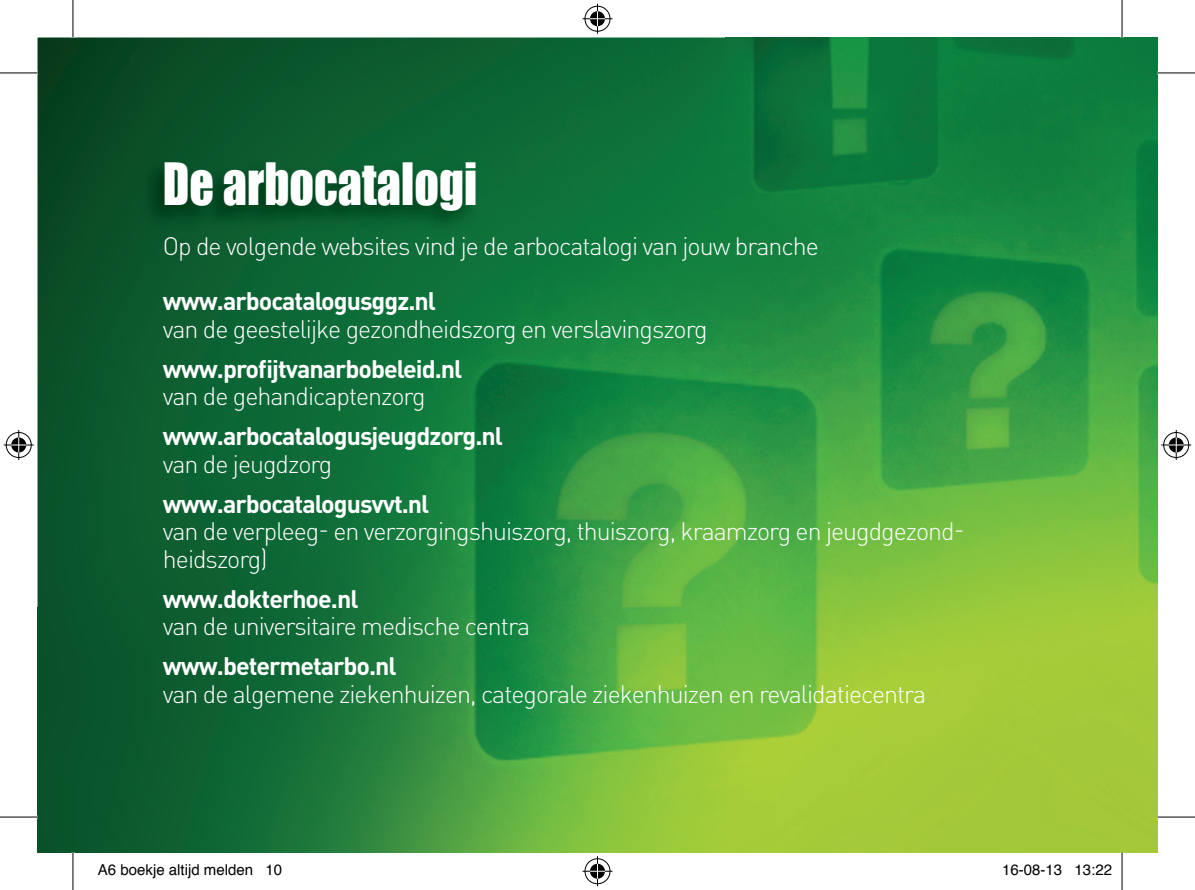
<style>
.page{position:relative;width:1195px;height:890px;background:#fff}
.page>*{position:absolute;margin:0;border:0;box-sizing:border-box;transform-origin:0 0}
.t1{font:53.5px "Impact";color:#fff;scale:.9 1}
.t2{font:300 25px/27.5px "DINOT";letter-spacing:-.04em;color:#fff}
.t3{font:700 25px "DINOT";letter-spacing:-.04em;color:#fff}
.t4{font:15px "Helvetica";color:#000}
</style>
<div class="page">
<img style="left:38px;top:38px;width:1119px;height:814px">
<img style="left:139px;top:156px;width:342px;height:80px">
<svg style="left:0;top:815px;width:38px;height:4px"></svg>
<svg style="left:1157px;top:815px;width:38px;height:4px"></svg>
<hr style="left:0;top:73px;width:38px;height:1px;background:#000">
<hr style="left:1157px;top:73px;width:38px;height:1px;background:#000">
<hr style="left:0;top:817px;width:38px;height:1px;background:#000">
<hr style="left:1157px;top:817px;width:38px;height:1px;background:#000">
<hr style="left:73px;top:0;width:1px;height:38px;background:#000">
<hr style="left:73px;top:852px;width:1px;height:38px;background:#000">
<hr style="left:1121px;top:0;width:1px;height:38px;background:#000">
<hr style="left:1121px;top:852px;width:1px;height:38px;background:#000">
<div style="left:583px;top:5px;width:28px;height:28px;border:3px solid #fff;border-radius:50%"></div>
<hr style="left:582px;top:17px;width:30px;height:3px;background:#fff">
<hr style="left:596px;top:4px;width:3px;height:30px;background:#fff">
<div style="left:588px;top:10px;width:18px;height:18px;border:3px solid #fff;border-radius:50%"></div>
<div style="left:585px;top:6px;width:25px;height:26px;border:1px solid #000;border-radius:50%"></div>
<hr style="left:582px;top:18px;width:30px;height:1px;background:#000">
<hr style="left:597px;top:4px;width:1px;height:30px;background:#000">
<svg style="left:590px;top:11px;width:15px;height:15px"></svg>
<div style="left:583px;top:857px;width:28px;height:28px;border:3px solid #fff;border-radius:50%"></div>
<hr style="left:582px;top:870px;width:30px;height:3px;background:#fff">
<hr style="left:596px;top:856px;width:3px;height:30px;background:#fff">
<div style="left:588px;top:862px;width:18px;height:18px;border:3px solid #fff;border-radius:50%"></div>
<div style="left:585px;top:858px;width:25px;height:26px;border:1px solid #000;border-radius:50%"></div>
<hr style="left:582px;top:871px;width:30px;height:1px;background:#000">
<hr style="left:597px;top:856px;width:1px;height:30px;background:#000">
<svg style="left:590px;top:864px;width:15px;height:15px"></svg>
<div style="left:5px;top:431px;width:28px;height:28px;border:3px solid #fff;border-radius:50%"></div>
<svg style="left:4px;top:443px;width:30px;height:4px"></svg>
<hr style="left:17px;top:430px;width:3px;height:30px;background:#fff">
<div style="left:10px;top:436px;width:18px;height:18px;border:3px solid #fff;border-radius:50%"></div>
<div style="left:6px;top:432px;width:26px;height:26px;border:1px solid #000;border-radius:50%"></div>
<hr style="left:4px;top:445px;width:30px;height:1px;background:#000">
<hr style="left:18px;top:430px;width:1px;height:30px;background:#000">
<svg style="left:11px;top:437px;width:15px;height:15px"></svg>
<div style="left:1162px;top:431px;width:28px;height:28px;border:3px solid #fff;border-radius:50%"></div>
<svg style="left:1161px;top:443px;width:30px;height:4px"></svg>
<hr style="left:1174px;top:430px;width:3px;height:30px;background:#fff">
<div style="left:1167px;top:436px;width:18px;height:18px;border:3px solid #fff;border-radius:50%"></div>
<div style="left:1163px;top:432px;width:26px;height:26px;border:1px solid #000;border-radius:50%"></div>
<hr style="left:1161px;top:445px;width:30px;height:1px;background:#000">
<hr style="left:1176px;top:430px;width:1px;height:30px;background:#000">
<svg style="left:1168px;top:437px;width:15px;height:15px"></svg>
<h1 class="t1" style="left:163px;top:143px;width:351px">De arbocatalogi</h1>
<p class="t2" style="left:163px;top:232px;width:657px">Op de volgende websites vind je de arbocatalogi van jouw branche</p>
<p class="t3" style="left:163px;top:285px;width:274px">www.arbocatalogusggz.nl</p>
<p class="t2" style="left:163px;top:315px;width:546px">van de geestelijke gezondheidszorg en verslavingszorg</p>
<p class="t3" style="left:163px;top:352px;width:301px">www.profijtvanarbobeleid.nl</p>
<p class="t2" style="left:163px;top:382px;width:264px">van de gehandicaptenzorg</p>
<p class="t3" style="left:163px;top:420px;width:341px">www.arbocatalogusjeugdzorg.nl</p>
<p class="t2" style="left:163px;top:450px;width:171px">van de jeugdzorg</p>
<p class="t3" style="left:163px;top:487px;width:268px">www.arbocatalogusvvt.nl</p>
<p class="t2" style="left:163px;top:517px;width:803px">van de verpleeg- en verzorgingshuiszorg, thuiszorg, kraamzorg en jeugdgezond&shy;heidszorg)</p>
<p class="t3" style="left:163px;top:582px;width:197px">www.dokterhoe.nl</p>
<p class="t2" style="left:163px;top:612px;width:369px">van de universitaire medische centra</p>
<p class="t3" style="left:163px;top:650px;width:235px">www.betermetarbo.nl</p>
<p class="t2" style="left:163px;top:680px;width:765px">van de algemene ziekenhuizen, categorale ziekenhuizen en revalidatiecentra</p>
<p class="t4" style="left:98px;top:858px;width:186px">A6 boekje altijd melden 10</p>
<p class="t4" style="left:1002px;top:858px;width:112px">16-08-13 13:22</p>
</div>
